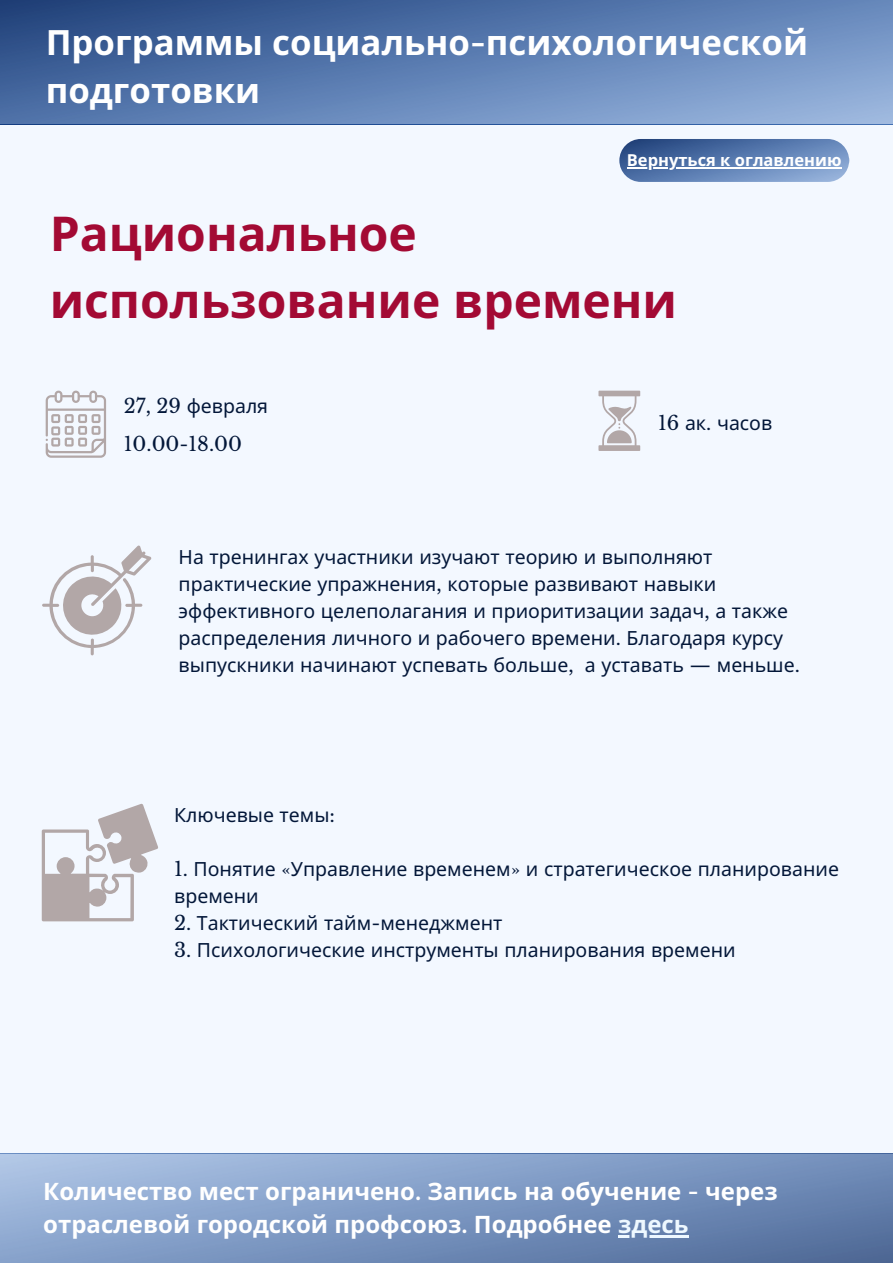
<style>
.page{position:relative;width:893px;height:1264px;background:#fff}
.page>*{position:absolute;margin:0;border:0;box-sizing:border-box;transform-origin:0 0}
.t1{font:700 48px "Noto Sans";color:#a30a34}
.t2{font:700 34.8px/48.3px "Noto Sans";color:#fff}
.t3{font:700 24px/32.5px "Noto Sans";color:#fff}
.t4{font:19.5px/27px "Noto Sans";color:#031739}
.t5{font:19.5px "Libre Baskerville";color:#031739}
.t6{font:700 16.5px "Noto Sans";color:#fff}
.s1{font-family:"Libre Baskerville"}
.s2{color:#eef8ff}
</style>
<div class="page">
<div style="left:0;top:0;width:892px;height:1262px;background:#f3f8ff"></div>
<svg style="left:42px;top:803px;width:116px;height:118px"></svg>
<svg style="left:0;top:0;width:892px;height:124px;background:#5b7cb0"></svg>
<svg style="left:42px;top:545px;width:109px;height:110px"></svg>
<svg style="left:46px;top:390px;width:60px;height:68px"></svg>
<svg style="left:598px;top:390px;width:42px;height:61px"></svg>
<svg style="left:619px;top:139px;width:230px;height:43px;background:#5e7eb0"></svg>
<hr style="left:627px;top:167px;width:214px;height:1px;background:#fff">
<svg style="left:0;top:1153px;width:892px;height:109px;background:#7d98c1"></svg>
<hr style="left:618px;top:1235px;width:70px;height:2px;background:#eef8ff">
<p class="t2" style="left:46px;top:17px;width:763px">Программы социально<span class="s1">-</span>психологической подготовки</p>
<p class="t1" style="left:50px;top:200px;width:369px">Рациональное</p>
<p class="t6" style="left:627px;top:148px;width:216px">Вернуться к оглавлению</p>
<p class="t1" style="left:50px;top:266px;width:629px">использование времени</p>
<p class="t4" style="left:124px;top:392px;width:146px"><span class="s1">27, 29</span> февраля</p>
<p class="t5" style="left:124px;top:432px;width:120px">10.00-18.00</p>
<p class="t4" style="left:658px;top:409px;width:116px"><span class="s1">16</span> ак<span class="s1">.</span> часов</p>
<p class="t4" style="left:179px;top:542px;width:622px">На тренингах участники изучают теорию и выполняют практические упражнения<span class="s1">,</span> которые развивают навыки эффективного целеполагания и приоритизации задач<span class="s1">,</span> а также распределения личного и рабочего времени<span class="s1">.</span> Благодаря курсу выпускники начинают успевать больше<span class="s1">,</span> а уставать <span class="s1">—</span> меньше<span class="s1">.</span></p>
<p class="t4" style="left:174px;top:800px;width:162px">Ключевые темы<span class="s1">:</span></p>
<p class="t4" style="left:174px;top:854px;width:666px"><span class="s1">1.</span> Понятие <span class="s1">«</span>Управление временем<span class="s1">»</span> и стратегическое планирование времени</p>
<p class="t4" style="left:174px;top:908px;width:330px"><span class="s1">2.</span> Тактический тайм<span class="s1">-</span>менеджмент</p>
<p class="t4" style="left:174px;top:935px;width:563px"><span class="s1">3.</span> Психологические инструменты планирования времени</p>
<p class="t3" style="left:43px;top:1174px;width:735px">Количество мест ограничено<span class="s1">.</span> Запись на обучение <span class="s1">-</span> через отраслевой городской профсоюз<span class="s1">.</span> Подробнее <span class="s2">здесь</span></p>
</div>
